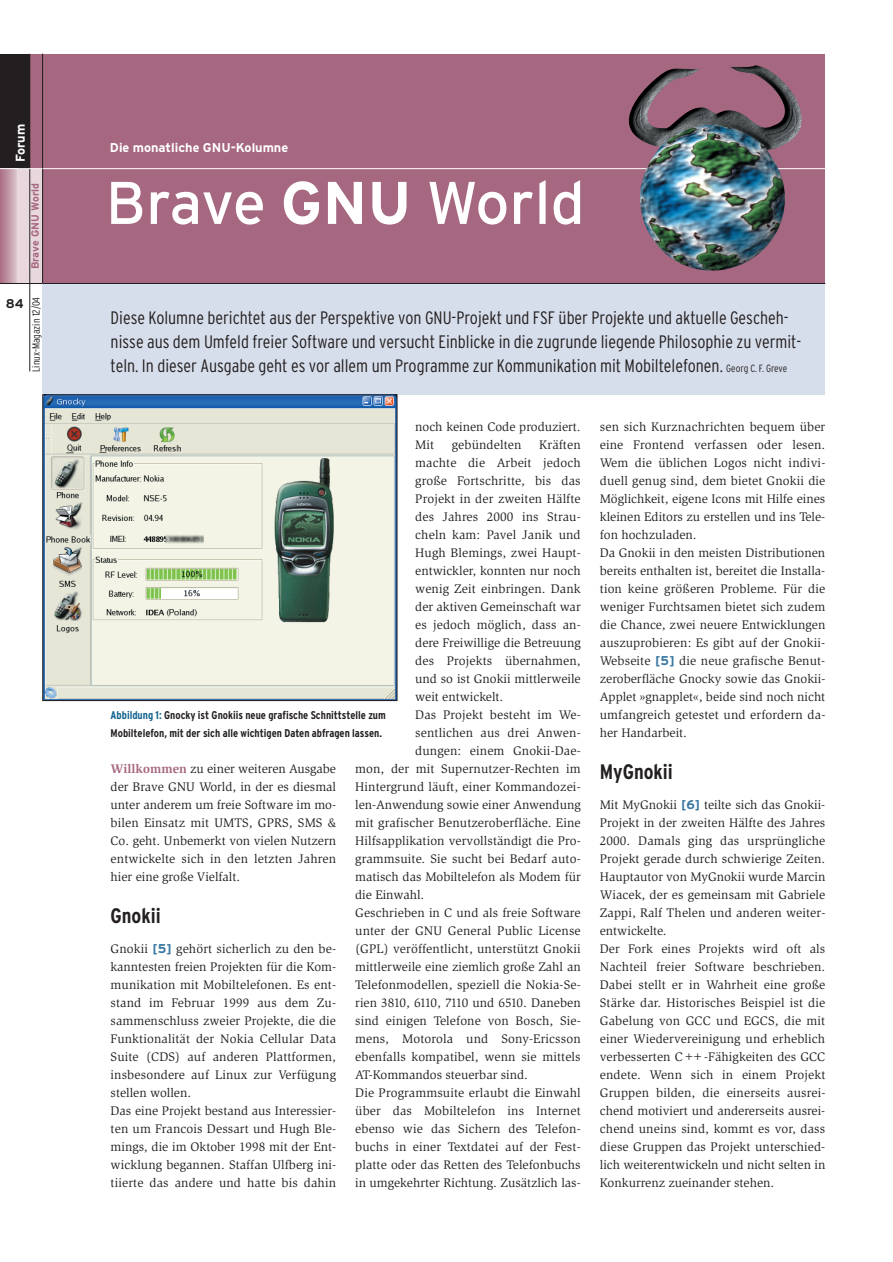
<style>
.page{position:relative;width:893px;height:1262px;background:#fff}
.page>*{position:absolute;margin:0;border:0;box-sizing:border-box;transform-origin:0 0}
.t1{font:60px "Interstate";letter-spacing:-.01em;color:#fff}
.t2{font:700 condensed 21px "Interstate";color:#231f20}
.t3{font:300 condensed 18px/24px "Interstate";color:#231f20}
.t4{font:12.75px/18px "Slimbach";letter-spacing:.01em;color:#231f20}
.t5{font:700 12.75px "Interstate";color:#fff}
.t6{font:700 12.75px "Interstate";color:#231f20}
.t7{font:700 condensed 11.25px/18px "Interstate";color:#231f20}
.t8{font:300 condensed 10.5px "Interstate";color:#231f20}
.t9{font:700 10.5px "Interstate";color:#a66780}
.s1{font-weight:700}
.s2{font-size:10.5px}
.s3{color:#0f618e}
.s4{font-weight:700;color:#a66780}
.s5{font-family:"Interstate";font-weight:700;color:#3978a3}
</style>
<div class="page">
<div style="left:43px;top:283px;width:782px;height:111px;background:#d7deeb"></div>
<div style="left:43px;top:54px;width:782px;height:229px;background:#a66780"></div>
<hr style="left:43px;top:283px;width:782px;height:1px;background:#231f20">
<hr style="left:43px;top:168px;width:782px;height:1px;background:#fff">
<div style="left:0;top:54px;width:43px;height:229px;background:#a66780"></div>
<div style="left:0;top:54px;width:30px;height:115px;background:#231f20"></div>
<svg style="left:0;top:169px;width:17px;height:114px"></svg>
<div style="left:17px;top:169px;width:26px;height:114px;background:#e8d8dd"></div>
<hr style="left:30px;top:54px;width:1px;height:317px;background:#231f20">
<hr style="left:42px;top:54px;width:1px;height:229px;background:#231f20">
<hr style="left:0;top:283px;width:43px;height:1px;background:#231f20">
<hr style="left:0;top:168px;width:43px;height:1px;background:#fff">
<img style="left:628px;top:65px;width:174px;height:206px">
<img style="left:45px;top:396px;width:350px;height:302px">
<p class="t5" style="left:15px;top:162px;width:40px;rotate:-90deg">Forum</p>
<p class="t9" style="left:31px;top:269px;width:88px;rotate:-90deg">Brave GNU World</p>
<p class="t6" style="left:6px;top:299px;width:19px">84</p>
<p class="t8" style="left:32px;top:372px;width:76px;rotate:-90deg">Linux-Magazin 12/04</p>
<p class="t5" style="left:110px;top:142px;width:180px">Die monatliche GNU-Kolumne</p>
<h1 class="t1" style="left:106px;top:180px;width:480px">Brave <span class="s1">GNU</span> World</h1>
<p class="t3" style="left:111px;top:307px;width:692px">Diese Kolumne berichtet aus der Perspektive von GNU-Projekt und FSF über Projekte und aktuelle Gescheh&shy;nisse aus dem Umfeld freier Software und versucht Einblicke in die zugrunde liegende Philosophie zu vermit&shy;teln. In dieser Ausgabe geht es vor allem um Programme zur Kommunikation mit Mobiltelefonen. <span class="s2">Georg C. F. Greve</span></p>
<p class="t4" style="left:415px;top:418px;width:167px">noch keinen Code produziert.<br>Mit</p>
<p class="t4" style="left:452px;top:436px;width:71px">gebündelten</p>
<p class="t4" style="left:539px;top:436px;width:43px">Kräften</p>
<p class="t4" style="left:415px;top:454px;width:167px">machte die Arbeit jedoch</p>
<p class="t4" style="left:415px;top:472px;width:167px">große Fortschritte, bis das</p>
<p class="t4" style="left:415px;top:490px;width:167px">Projekt in der zweiten Hälfte</p>
<p class="t4" style="left:415px;top:508px;width:167px">des Jahres 2000 ins Strau-</p>
<p class="t4" style="left:415px;top:526px;width:167px">cheln kam: Pavel Janik und</p>
<p class="t4" style="left:415px;top:544px;width:167px">Hugh Blemings, zwei Haupt-</p>
<p class="t4" style="left:415px;top:562px;width:167px">entwickler, konnten nur noch</p>
<p class="t4" style="left:415px;top:580px;width:167px">wenig Zeit einbringen. Dank</p>
<p class="t4" style="left:415px;top:598px;width:167px">der aktiven Gemeinschaft war</p>
<p class="t4" style="left:415px;top:616px;width:167px">es jedoch möglich, dass an-</p>
<p class="t4" style="left:415px;top:634px;width:167px">dere Freiwillige die Betreuung</p>
<p class="t4" style="left:415px;top:652px;width:167px">des Projekts übernahmen,</p>
<p class="t4" style="left:415px;top:670px;width:167px">und so ist Gnokii mittlerweile</p>
<p class="t4" style="left:415px;top:688px;width:90px">weit entwickelt.</p>
<p class="t4" style="left:415px;top:706px;width:167px">Das Projekt besteht im We-</p>
<p class="t4" style="left:415px;top:724px;width:167px">sentlichen aus drei Anwen-</p>
<p class="t4" style="left:415px;top:742px;width:167px">dungen: einem Gnokii-Dae-</p>
<p class="t4" style="left:355px;top:760px;width:227px">mon, der mit Supernutzer-Rechten im</p>
<p class="t4" style="left:355px;top:778px;width:227px">Hintergrund läuft, einer Kommandozei-</p>
<p class="t4" style="left:355px;top:796px;width:227px">len-Anwendung sowie einer Anwendung</p>
<p class="t4" style="left:355px;top:814px;width:227px">mit grafischer Benutzeroberfläche. Eine</p>
<p class="t4" style="left:355px;top:832px;width:227px">Hilfsapplikation vervollständigt die Pro-</p>
<p class="t4" style="left:355px;top:850px;width:227px">grammsuite. Sie sucht bei Bedarf auto-</p>
<p class="t4" style="left:355px;top:868px;width:227px">matisch das Mobiltelefon als Modem für</p>
<p class="t4" style="left:355px;top:886px;width:71px">die Einwahl.</p>
<p class="t4" style="left:355px;top:904px;width:227px">Geschrieben in C und als freie Software</p>
<p class="t4" style="left:355px;top:922px;width:227px">unter der GNU General Public License</p>
<p class="t4" style="left:355px;top:940px;width:227px">(GPL) veröffentlicht, unterstützt Gnokii</p>
<p class="t4" style="left:355px;top:958px;width:227px">mittlerweile eine ziemlich große Zahl an</p>
<p class="t4" style="left:355px;top:976px;width:227px">Telefonmodellen, speziell die Nokia-Se-</p>
<p class="t4" style="left:355px;top:994px;width:227px">rien 3810, 6110, 7110 und 6510. Daneben</p>
<p class="t4" style="left:355px;top:1012px;width:227px">sind einigen Telefone von Bosch, Sie-</p>
<p class="t4" style="left:355px;top:1030px;width:227px">mens, Motorola und Sony-Ericsson</p>
<p class="t4" style="left:355px;top:1048px;width:227px">ebenfalls kompatibel, wenn sie mittels</p>
<p class="t4" style="left:355px;top:1066px;width:174px">AT-Kommandos steuerbar sind.</p>
<p class="t4" style="left:355px;top:1084px;width:227px">Die Programmsuite erlaubt die Einwahl</p>
<p class="t4" style="left:355px;top:1102px;width:227px">über das Mobiltelefon ins Internet</p>
<p class="t4" style="left:355px;top:1120px;width:227px">ebenso wie das Sichern des Telefon-</p>
<p class="t4" style="left:355px;top:1138px;width:227px">buchs in einer Textdatei auf der Fest-</p>
<p class="t4" style="left:355px;top:1156px;width:227px">platte oder das Retten des Telefonbuchs</p>
<p class="t4" style="left:355px;top:1174px;width:227px">in umgekehrter Richtung. Zusätzlich las-</p>
<p class="t7" style="left:111px;top:706px;width:277px"><span class="s3">Abbildung 1:</span> Gnocky ist Gnokiis neue grafische Schnittstelle zum<br>Mobiltelefon, mit der sich alle wichtigen Daten abfragen lassen.</p>
<p class="t4" style="left:111px;top:760px;width:227px;text-align:justify"><span class="s4">Willkommen</span> zu einer weiteren Ausgabe der Brave GNU World, in der es diesmal unter anderem um freie Software im mo&shy;bilen Einsatz mit UMTS, GPRS, SMS &amp; Co. geht. Unbemerkt von vielen Nutzern entwickelte sich in den letzten Jahren hier eine große Vielfalt.</p>
<h2 class="t2" style="left:111px;top:907px;width:52px">Gnokii</h2>
<p class="t4" style="left:111px;top:940px;width:227px">Gnokii <span class="s5">[5]</span> gehört sicherlich zu den be&shy;kanntesten freien Projekten für die Kom&shy;munikation mit Mobiltelefonen. Es ent&shy;stand im Februar 1999 aus dem Zu&shy;sammenschluss zweier Projekte, die die Funktionalität der Nokia Cellular Data Suite (CDS) auf anderen Plattformen, insbesondere auf Linux zur Verfügung stellen wollen.<br>Das eine Projekt bestand aus Interessier&shy;ten um Francois Dessart und Hugh Ble&shy;mings, die im Oktober 1998 mit der Ent&shy;wicklung begannen. Staffan Ulfberg ini&shy;tiierte das andere und hatte bis dahin</p>
<p class="t4" style="left:600px;top:418px;width:227px">sen sich Kurznachrichten bequem über eine Frontend verfassen oder lesen.<br>Wem die üblichen Logos nicht indivi&shy;duell genug sind, dem bietet Gnokii die Möglichkeit, eigene Icons mit Hilfe eines kleinen Editors zu erstellen und ins Tele&shy;fon hochzuladen.<br>Da Gnokii in den meisten Distributionen bereits enthalten ist, bereitet die Installa&shy;tion keine größeren Probleme. Für die weniger Furchtsamen bietet sich zudem die Chance, zwei neuere Entwicklungen auszuprobieren: Es gibt auf der Gnokii-Webseite <span class="s5">[5]</span> die neue grafische Benut&shy;zeroberfläche Gnocky sowie das Gnokii-Applet »gnapplet«, beide sind noch nicht umfangreich getestet und erfordern da&shy;her Handarbeit.</p>
<h2 class="t2" style="left:600px;top:763px;width:75px">MyGnokii</h2>
<p class="t4" style="left:600px;top:796px;width:227px">Mit MyGnokii <span class="s5">[6]</span> teilte sich das Gnokii-Projekt in der zweiten Hälfte des Jahres 2000. Damals ging das ursprüngliche Projekt gerade durch schwierige Zeiten.<br>Hauptautor von MyGnokii wurde Marcin Wiacek, der es gemeinsam mit Gabriele Zappi, Ralf Thelen und anderen weiter&shy;entwickelte.<br>Der Fork eines Projekts wird oft als Nachteil freier Software beschrieben.<br>Dabei stellt er in Wahrheit eine große Stärke dar. Historisches Beispiel ist die Gabelung von GCC und EGCS, die mit einer Wiedervereinigung und erheblich verbesserten C++-Fähigkeiten des GCC endete. Wenn sich in einem Projekt Gruppen bilden, die einerseits ausrei&shy;chend motiviert und andererseits ausrei&shy;chend uneins sind, kommt es vor, dass diese Gruppen das Projekt unterschied&shy;lich weiterentwickeln und nicht selten in Konkurrenz zueinander stehen.</p>
</div>
